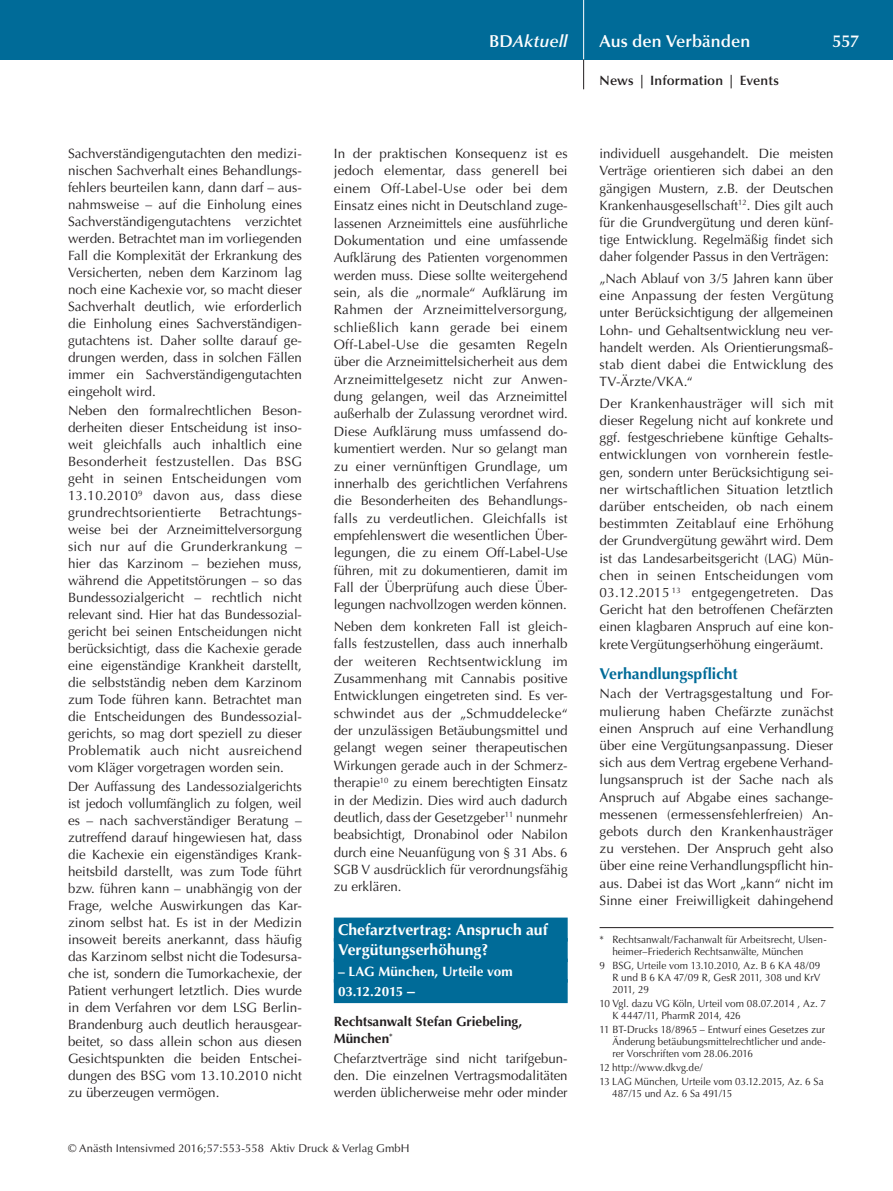
<style>
.page{position:relative;width:893px;height:1191px;background:#fff}
.page>*{position:absolute;margin:0;border:0;box-sizing:border-box;transform-origin:0 0}
.t1{font:600 17.25px "Optima";color:#fff}
.t2{font:italic 600 17.25px "Optima";letter-spacing:.005em;color:#fff}
.t3{font:700 15.75px/20.5px "Optima";color:#fff}
.t4{font:700 15.75px "Optima";color:#006b98}
.t5{font:13.5px/17px "Optima";color:#231f20;text-align:justify}
.t6{font:700 13.5px/17.5px "Optima";color:#231f20}
.t7{font:700 13.5px/20.5px "Optima";letter-spacing:.005em;color:#fff}
.t8{font:600 13.5px "Optima";letter-spacing:.01em;color:#231f20}
.t9{font:11.25px "Optima";letter-spacing:.005em;color:#231f20}
.t10{font:10.5px/12px "Optima";color:#231f20;scale:.95 1}
.s1{font-style:normal}
.s2{font-size:15.75px}
</style>
<div class="page">
<div style="left:0;top:0;width:893px;height:60px;background:#006b98"></div>
<hr style="left:583px;top:0;width:1px;height:60px;background:#fff">
<svg style="left:583px;top:60px;width:1px;height:29px"></svg>
<div style="left:334px;top:917px;width:234px;height:24px;background:#006b98"></div>
<div style="left:334px;top:938px;width:234px;height:24px;background:#006b98"></div>
<div style="left:334px;top:958px;width:234px;height:24px;background:#006b98"></div>
<div style="left:334px;top:979px;width:234px;height:24px;background:#006b98"></div>
<hr style="left:600px;top:927px;width:233px;height:1px;background:#231f20">
<p class="t5" style="left:68px;top:145px;width:235px">Sachverständigengutachten den medizi&shy;nischen Sachverhalt eines Behandlungs&shy;fehlers beurteilen kann, dann darf – aus&shy;nahmsweise – auf die Einholung eines Sachverständigengutachtens verzichtet werden. Betrachtet man im vorliegenden Fall die Komplexität der Erkrankung des Versicherten, neben dem Karzinom lag noch eine Kachexie vor, so macht dieser Sachverhalt deutlich, wie erforderlich die Einholung eines Sachverständigen&shy;gutachtens ist. Daher sollte darauf ge&shy;drungen werden, dass in solchen Fällen immer ein Sachverständigengutachten eingeholt wird.</p>
<p class="t5" style="left:68px;top:402px;width:235px">Neben den formalrechtlichen Beson&shy;derheiten dieser Entscheidung ist inso&shy;weit gleichfalls auch inhaltlich eine Besonderheit festzustellen. Das BSG geht in seinen Entscheidungen vom 13.10.2010<sup>9</sup> davon aus, dass diese grundrechtsorientierte</p>
<p class="t5" style="left:68px;top:504px;width:235px;text-indent:152px">Betrachtungs&shy;weise bei der Arzneimittelversorgung sich nur auf die Grunderkrankung – hier das Karzinom – beziehen muss, während die Appetitstörungen – so das Bundessozialgericht – rechtlich nicht relevant sind. Hier hat das Bundessozial&shy;gericht bei seinen Entscheidungen nicht berücksichtigt, dass die Kachexie gerade eine eigenständige Krankheit darstellt, die selbstständig neben dem Karzinom zum Tode führen kann. Betrachtet man die Entscheidungen des Bundessozial&shy;gerichts, so mag dort speziell zu dieser Problematik auch nicht ausreichend vom Kläger vorgetragen worden sein.</p>
<p class="t5" style="left:68px;top:778px;width:235px">Der Auffassung des Landessozialgerichts ist jedoch vollumfänglich zu folgen, weil es – nach sachverständiger Beratung – zutreffend darauf hingewiesen hat, dass die Kachexie ein eigenständiges Krank&shy;heitsbild darstellt, was zum Tode führt bzw. führen kann – unabhängig von der Frage, welche Auswirkungen das Kar&shy;zinom selbst hat. Es ist in der Medizin insoweit bereits anerkannt, dass häufig das Karzinom selbst nicht die Todesursa&shy;che ist, sondern die Tumorkachexie, der Patient verhungert letztlich. Dies wurde in dem Verfahren vor dem LSG Berlin-Brandenburg auch deutlich herausgear&shy;beitet, so dass allein schon aus diesen Gesichtspunkten die beiden Entschei&shy;dungen des BSG vom 13.10.2010 nicht zu überzeugen vermögen.</p>
<p class="t2" style="left:489px;top:31px;width:80px"><span class="s1">BD</span>Aktuell</p>
<p class="t1" style="left:600px;top:31px;width:152px">Aus den Verbänden</p>
<p class="t1" style="left:832px;top:31px;width:28px">557</p>
<p class="t8" style="left:600px;top:73px;width:181px">News | Information | Events</p>
<p class="t5" style="left:334px;top:145px;width:235px;line-height:17.4px">In der praktischen Konsequenz ist es jedoch elementar, dass generell bei einem Off-Label-Use oder bei dem Einsatz eines nicht in Deutschland zuge&shy;lassenen Arzneimittels eine ausführliche Dokumentation und eine umfassende Aufklärung des Patienten vorgenommen werden muss. Diese sollte weitergehend sein, als die „normale“ Aufklärung im Rahmen der Arzneimittelversorgung, schließlich kann gerade bei einem Off-Label-Use die gesamten Regeln über die Arzneimittelsicherheit aus dem Arzneimittelgesetz nicht zur Anwen&shy;dung gelangen, weil das Arzneimittel außerhalb der Zulassung verordnet wird.<br>Diese Aufklärung muss umfassend do&shy;kumentiert werden. Nur so gelangt man zu einer vernünftigen Grundlage, um innerhalb des gerichtlichen Verfahrens die Besonderheiten des Behandlungs&shy;falls zu verdeutlichen. Gleichfalls ist empfehlenswert die wesentlichen Über&shy;legungen, die zu einem Off-Label-Use führen, mit zu dokumentieren, damit im Fall der Überprüfung auch diese Über&shy;legungen nachvollzogen werden können.</p>
<p class="t5" style="left:334px;top:618px;width:235px;line-height:17.4px">Neben dem konkreten Fall ist gleich&shy;falls festzustellen, dass auch innerhalb der weiteren Rechtsentwicklung im Zusammenhang mit Cannabis positive Entwicklungen eingetreten sind. Es ver&shy;schwindet aus der „Schmuddelecke“ der unzulässigen Betäubungsmittel und gelangt wegen seiner therapeutischen Wirkungen gerade auch in der Schmerz&shy;therapie<sup>10</sup> zu einem berechtigten Einsatz in der Medizin. Dies wird auch dadurch deutlich, dass der Gesetzgeber<sup>11</sup> nunmehr beabsichtigt, Dronabinol oder Nabilon durch eine Neuanfügung von § 31 Abs. 6<br>SGB V ausdrücklich für verordnungsfähig zu erklären.</p>
<p class="t3" style="left:338px;top:919px;width:211px">Chefarztvertrag: Anspruch auf<br>Vergütungserhöhung?</p>
<p class="t7" style="left:338px;top:961px;width:176px">– LAG München, Urteile vom<br>03.12.2015 <span class="s2">–</span></p>
<p class="t6" style="left:334px;top:1012px;width:190px">Rechtsanwalt Stefan Griebeling,<br>München<sup>*</sup></p>
<p class="t5" style="left:334px;top:1049px;width:235px;line-height:17.4px">Chefarztverträge sind nicht tarifgebun&shy;den. Die einzelnen Vertragsmodalitäten werden üblicherweise mehr oder minder</p>
<p class="t5" style="left:600px;top:145px;width:235px">individuell ausgehandelt. Die meisten Verträge orientieren sich dabei an den gängigen Mustern, z.B. der Deutschen Krankenhausgesellschaft<sup>12</sup>. Dies gilt auch für die Grundvergütung und deren künf&shy;tige Entwicklung. Regelmäßig findet sich daher folgender Passus in den Verträgen:</p>
<p class="t5" style="left:600px;top:270px;width:235px">„Nach Ablauf von 3/5 Jahren kann über eine Anpassung der festen Vergütung unter Berücksichtigung der allgemeinen Lohn- und Gehaltsentwicklung neu ver&shy;handelt werden. Als Orientierungsmaß&shy;stab dient dabei die Entwicklung des TV-Ärzte/VKA.“</p>
<p class="t5" style="left:600px;top:395px;width:235px">Der Krankenhausträger will sich mit dieser Regelung nicht auf konkrete und ggf. festgeschriebene künftige Gehalts&shy;entwicklungen von vornherein festle&shy;gen, sondern unter Berücksichtigung sei&shy;ner wirtschaftlichen Situation letztlich darüber entscheiden, ob nach einem bestimmten Zeitablauf eine Erhöhung der Grundvergütung gewährt wird. Dem ist das Landesarbeitsgericht (LAG) Mün&shy;chen in seinen Entscheidungen vom 03.12.2015 <sup>13</sup> entgegengetreten. Das Gericht hat den betroffenen Chefärzten einen klagbaren Anspruch auf eine kon&shy;krete Vergütungserhöhung eingeräumt.</p>
<p class="t4" style="left:600px;top:664px;width:140px">Verhandlungspflicht</p>
<p class="t5" style="left:600px;top:685px;width:235px">Nach der Vertragsgestaltung und For&shy;mulierung haben Chefärzte zunächst einen Anspruch auf eine Verhandlung über eine Vergütungsanpassung. Dieser sich aus dem Vertrag ergebene Verhand&shy;lungsanspruch ist der Sache nach als Anspruch auf Abgabe eines sachange&shy;messenen (ermessensfehlerfreien) An&shy;gebots durch den Krankenhausträger zu verstehen. Der Anspruch geht also über eine reine Verhandlungspflicht hin&shy;aus. Dabei ist das Wort „kann“ nicht im Sinne einer Freiwilligkeit dahingehend</p>
<p class="t10" style="left:612px;top:933px;width:227px;text-indent:-13px">* Rechtsanwalt/Fachanwalt für Arbeitsrecht, Ulsen&shy;heimer–Friederich Rechtsanwälte, München</p>
<p class="t10" style="left:612px;top:959px;width:221px;text-align:justify;text-indent:-13px">9 BSG, Urteile vom 13.10.2010, Az. B 6 KA 48/09<br>R und B 6 KA 47/09 R, GesR 2011, 308 und KrV 2011, 29</p>
<p class="t10" style="left:612px;top:997px;width:227px;text-indent:-13px">10 Vgl. dazu VG Köln, Urteil vom 08.07.2014 , Az. 7<br>K 4447/11, PharmR 2014, 426</p>
<p class="t10" style="left:612px;top:1023px;width:226px;text-align:justify;text-indent:-13px">11 BT-Drucks 18/8965 – Entwurf eines Gesetzes zur Änderung betäubungsmittelrechtlicher und ande&shy;rer Vorschriften vom 28.06.2016</p>
<p class="t10" style="left:600px;top:1060px;width:237px;line-height:14.1px">12 http://www.dkvg.de/<br>13 LAG München, Urteile vom 03.12.2015, Az. 6 Sa</p>
<p class="t10" style="left:612px;top:1088px;width:128px">487/15 und Az. 6 Sa 491/15</p>
<p class="t9" style="left:68px;top:1142px;width:343px">© Anästh Intensivmed 2016;57:553-558 Aktiv Druck &amp; Verlag GmbH</p>
</div>
